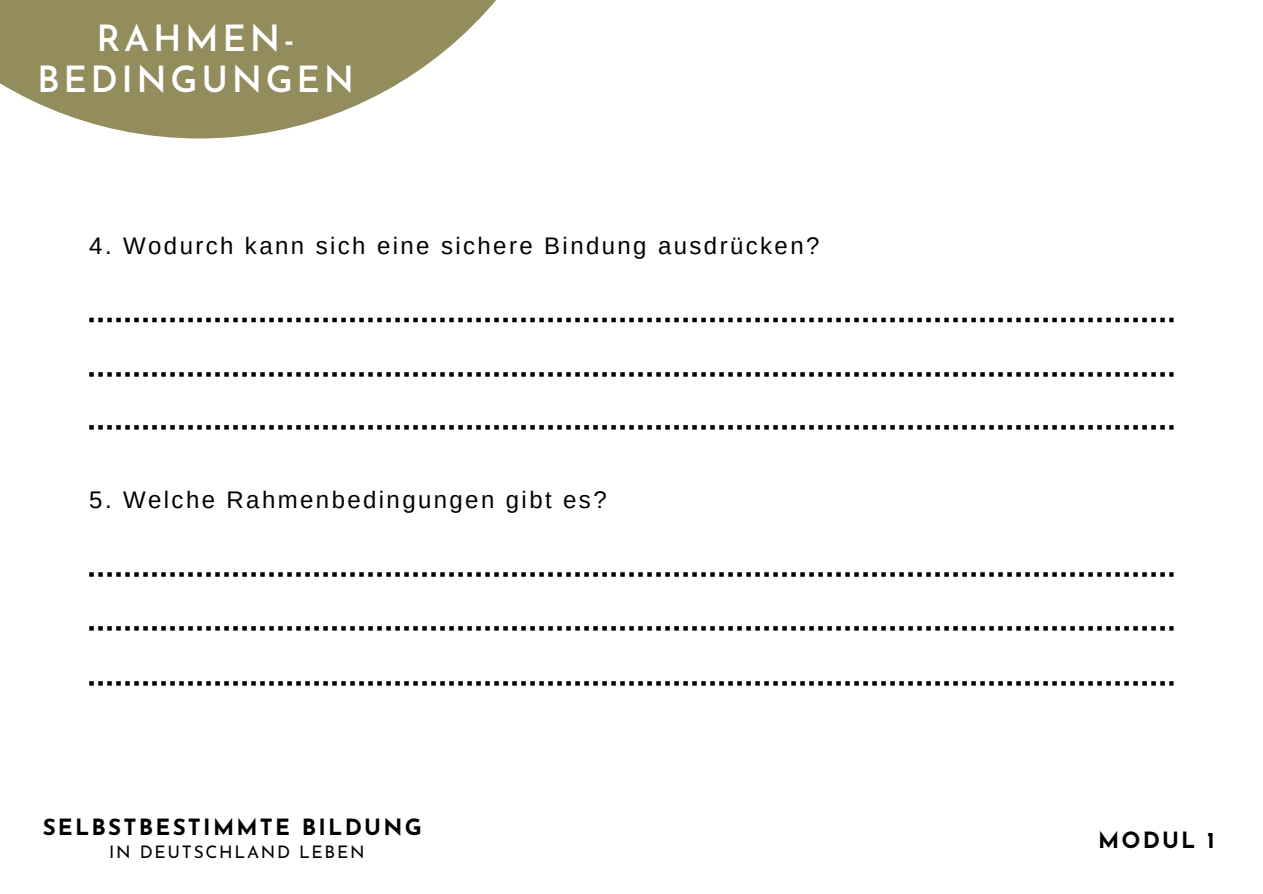
<style>
.page{position:relative;width:1263px;height:894px;background:#fff}
.page>*{position:absolute;margin:0;border:0;box-sizing:border-box;transform-origin:0 0}
.t1{font:600 36px "Josefin Sans";letter-spacing:.1em;color:#fff}
.t2{font:24px "Arimo";letter-spacing:.1em;color:#000}
.t3{font:700 22.35px "Josefin Sans";letter-spacing:.1em;color:#000}
.t4{font:17.25px "Josefin Sans";letter-spacing:.1em;color:#000}
</style>
<div class="page">
<svg style="left:0;top:0;width:496px;height:138px;fill:#938c5c"></svg>
<svg style="left:89px;top:317px;width:1084px;height:5px"></svg>
<svg style="left:89px;top:372px;width:1084px;height:4px"></svg>
<svg style="left:89px;top:425px;width:1084px;height:4px"></svg>
<svg style="left:89px;top:572px;width:1084px;height:4px"></svg>
<svg style="left:89px;top:626px;width:1084px;height:4px"></svg>
<svg style="left:89px;top:681px;width:1084px;height:4px"></svg>
<p class="t1" style="left:97px;top:24px;width:200px">RAHMEN-</p>
<p class="t1" style="left:37px;top:65px;width:319px">BEDINGUNGEN</p>
<p class="t2" style="left:89px;top:232px;width:732px">4. Wodurch kann sich eine sichere Bindung ausdrücken?</p>
<p class="t2" style="left:89px;top:486px;width:519px">5. Welche Rahmenbedingungen gibt es?</p>
<p class="t3" style="left:43px;top:818px;width:380px">SELBSTBESTIMMTE BILDUNG</p>
<p class="t4" style="left:109px;top:844px;width:257px">IN DEUTSCHLAND LEBEN</p>
<p class="t3" style="left:1098px;top:831px;width:118px">MODUL 1</p>
</div>
